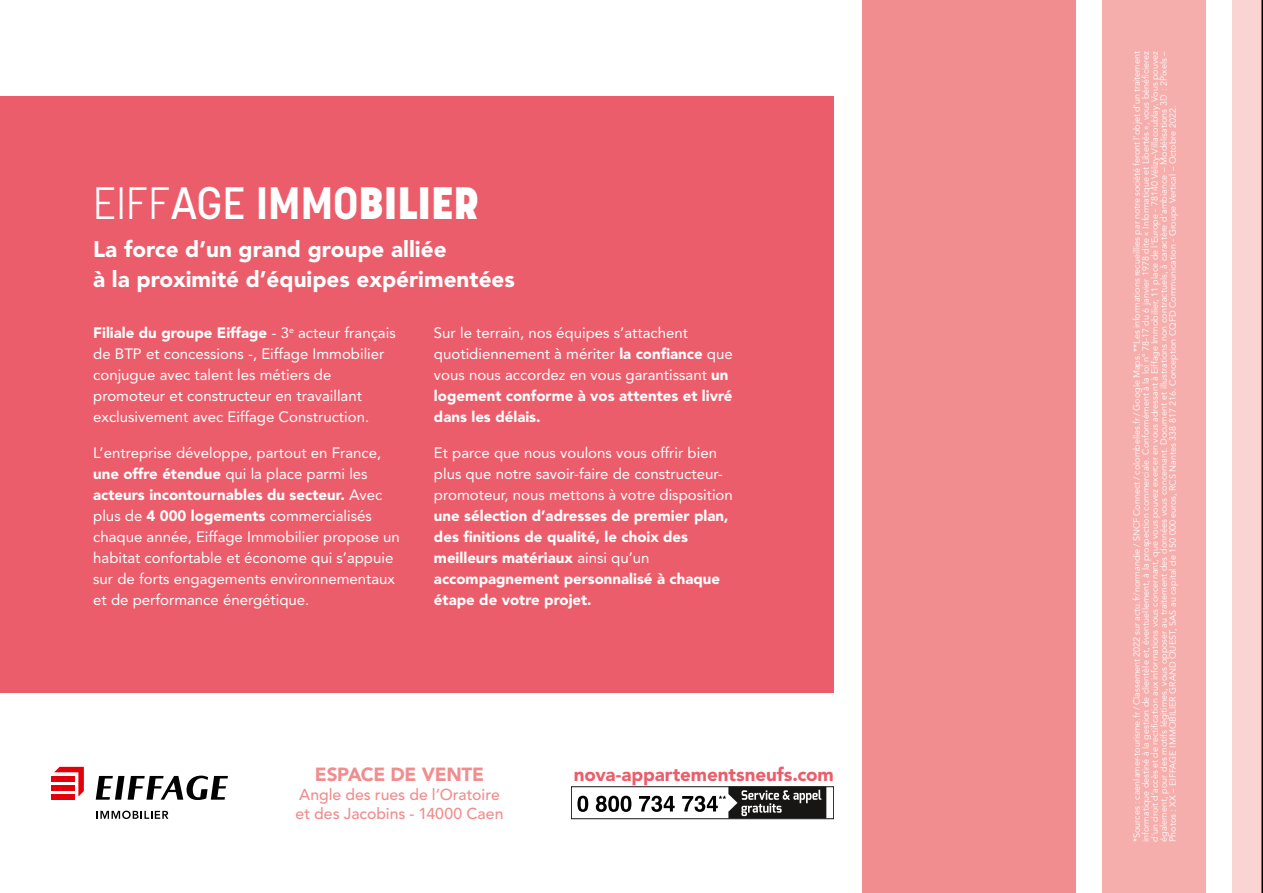
<style>
.page{position:relative;width:1263px;height:893px;background:#fff}
.page>*{position:absolute;margin:0;border:0;box-sizing:border-box;transform-origin:0 0}
.t1{font:800 45px "Korolev";color:#fff}
.t2{font:900 22.5px/30px "Avenir LT Std";color:#fff}
.t3{font:900 18.9px "Avenir LT Std";letter-spacing:-.015em;color:#f18d8e}
.t4{font:900 18.75px "Avenir LT Std";letter-spacing:-.005em;color:#eb5d6b}
.t5{font:500 15.75px/18.9px "Avenir LT Std";color:#f18d8e}
.t6{font:15px/21px "Avenir LT Std";color:#fff}
.t7{font:900 15px/21px "Avenir LT Std";color:#fff}
.t8{font:9px/9px "Avenir LT Std";color:#fff;text-align:justify}
.s1{font-weight:300}
.s2{font-weight:500}
.s3{font-weight:700}
.s4{font-weight:900}
.s5{font-weight:400}
</style>
<div class="page">
<div style="left:1233px;top:0;width:30px;height:893px;background:#fad4d1"></div>
<div style="left:1103px;top:0;width:103px;height:893px;background:#f5aeac"></div>
<div style="left:862px;top:0;width:214px;height:893px;background:#f18d8e"></div>
<div style="left:0;top:97px;width:834px;height:596px;background:#eb5d6b"></div>
<div style="left:51px;top:794px;width:24px;height:6px;background:#e3000b"></div>
<div style="left:51px;top:785px;width:24px;height:5px;background:#e3000b"></div>
<div style="left:51px;top:776px;width:24px;height:5px;background:#e3000b"></div>
<svg style="left:54px;top:767px;width:30px;height:29px"></svg>
<svg style="left:96px;top:776px;width:132px;height:24px"></svg>
<svg style="left:97px;top:811px;width:71px;height:8px"></svg>
<div style="left:571px;top:786px;width:263px;height:33px;border:1px solid #171615"></div>
<svg style="left:577px;top:796px;width:11px;height:16px"></svg>
<svg style="left:596px;top:796px;width:35px;height:16px"></svg>
<svg style="left:639px;top:796px;width:36px;height:16px"></svg>
<svg style="left:682px;top:786px;width:144px;height:32px"></svg>
<hr style="left:1261px;top:0;width:2px;height:893px;background:#000">
<h1 class="t1" style="left:93px;top:175px;width:387px"><span class="s1">EIFF</span><span class="s2">AGE</span> <span class="s3">IMMO</span>BILIER</h1>
<h2 class="t2" style="left:93px;top:234px;width:423px">La force d’un grand groupe alliée<br>à la proximité d’équipes expérimentées</h2>
<h3 class="t6" style="left:93px;top:322px;width:304px"><span class="s4">Filiale du groupe Eiffage</span> - 3<sup>e</sup> acteur français de BTP et concessions -, Eiffage Immobilier conjugue avec talent les métiers de promoteur et constructeur en travaillant exclusivement avec Eiffage Construction.</h3>
<p class="t6" style="left:93px;top:442px;width:308px">L’entreprise développe, partout en France, <span class="s4">une offre étendue</span> qui la place parmi les <span class="s4">acteurs incontournables du secteur.</span> Avec plus de <span class="s4">4 000 logements</span> commercialisés chaque année, Eiffage Immobilier propose un habitat confortable et économe qui s’appuie sur de forts engagements environnementaux et de performance énergétique.</p>
<h3 class="t6" style="left:434px;top:322px;width:300px">Sur le terrain, nos équipes s’attachent quotidiennement à mériter <span class="s4">la confiance</span> que vous nous accordez en vous garantissant <span class="s4">un logement conforme à vos attentes et livré dans les délais.</span></h3>
<h3 class="t6" style="left:434px;top:442px;width:300px">Et parce que nous voulons vous offrir bien plus que notre savoir-faire de constructeur&shy;promoteur, nous mettons à votre disposition</h3>
<h3 class="t7" style="left:434px;top:505px;width:296px">une sélection d’adresses de premier plan, des finitions de qualité, le choix des meilleurs matériaux <span class="s5">ainsi qu’un </span>accompagnement personnalisé à chaque étape de votre projet.</h3>
<h3 class="t3" style="left:315px;top:763px;width:171px">ESPACE DE VENTE</h3>
<h3 class="t5" style="left:295px;top:786px;width:209px">Angle des rues de l’Oratoire et des Jacobins - 14000 Caen</h3>
<h3 class="t4" style="left:574px;top:763px;width:262px">nova-appartementsneufs.com</h3>
<p class="t8" style="left:1132px;top:842px;width:792px;rotate:-90deg">*Sources : caenlamer-tourisme.fr / Classement 2022 sur actu.fr/normandie / SNCF Connect / colombelles.fr / Google Maps. **Les informations recueillies par notre société feront l’objet d’un traitement informatique destiné à la gestion de clientèle et, éventuellement, à la prospection commerciale. Conformément à la loi n° 78-17 du 6 janvier 1978 dite « Informatique et Libertés », vous bénéficierez d’un droit d’accès et de rectification aux informations vous concernant, que vous pouvez exercer en vous adressant à Eiffage Immobilier, 11 place de l’Europe - 78140 Vélizy-Villacoublay. Vous pouvez également, pour des motifs légitimes, vous opposer au traitement des données vous concernant. Document et illustrations non contractuels, à caractère d’ambiance – Modélisations 3D : 2Pixels – Photos : XX – EIFFAGE IMMOBILIER GRAND OUEST, SAS au capital de 150 000 euros, RCS Nantes 338 817 216. Conception CQFD Communication - Groupe Vertical – Octobre 2022.</p>
</div>
